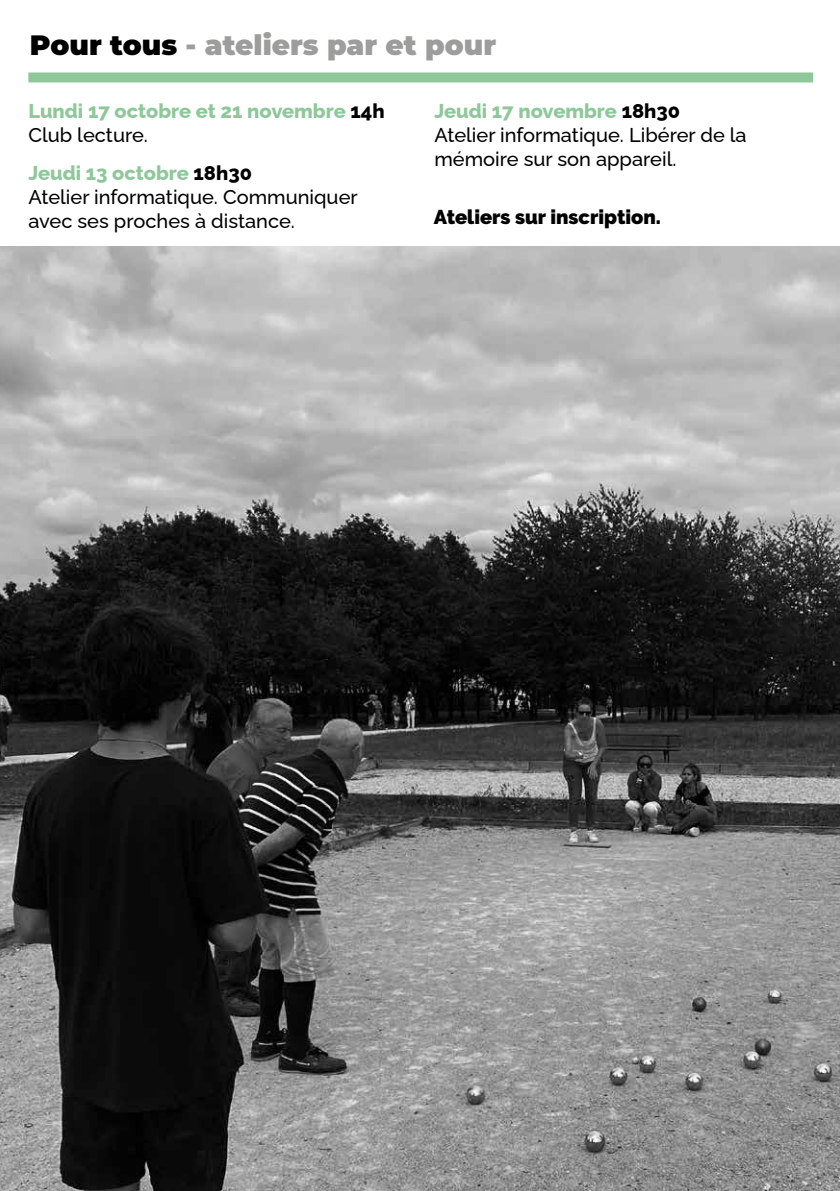
<style>
.page{position:relative;width:840px;height:1191px;background:#fff}
.page>*{position:absolute;margin:0;border:0;box-sizing:border-box;transform-origin:0 0}
.t1{font:900 28px "Montserrat";color:#9d9d9c}
.t2{font:500 20px/24px "Raleway";color:#000}
.t3{font:800 20px/24px "Raleway";color:#8ec89a}
.t4{font:900 20px "Raleway";color:#000}
.s1{color:#000}
.s2{font-weight:500;color:#000}
.s3{font-weight:800;color:#8ec89a}
.s4{font-weight:800}
</style>
<div class="page">
<div style="left:28px;top:72px;width:784px;height:10px;background:#8ec89a"></div>
<img style="left:0;top:246px;width:839px;height:945px">
<h1 class="t1" style="left:30px;top:24px;width:467px"><span class="s1">Pour tous</span> - ateliers par et pour</h1>
<p class="t3" style="left:28px;top:97px;width:357px">Lundi 17 octobre et 21 novembre <span class="s1">14h<br></span><span class="s2">Club lecture.</span></p>
<p class="t2" style="left:28px;top:159px;width:331px"><span class="s3">Jeudi 13 octobre</span> <span class="s4">18h30<br></span>Atelier informatique. Communiquer avec ses proches à distance.</p>
<p class="t2" style="left:434px;top:97px;width:313px"><span class="s3">Jeudi 17 novembre</span> <span class="s4">18h30<br></span>Atelier informatique. Libérer de la mémoire sur son appareil.</p>
<p class="t4" style="left:434px;top:205px;width:228px">Ateliers sur inscription.</p>
</div>
